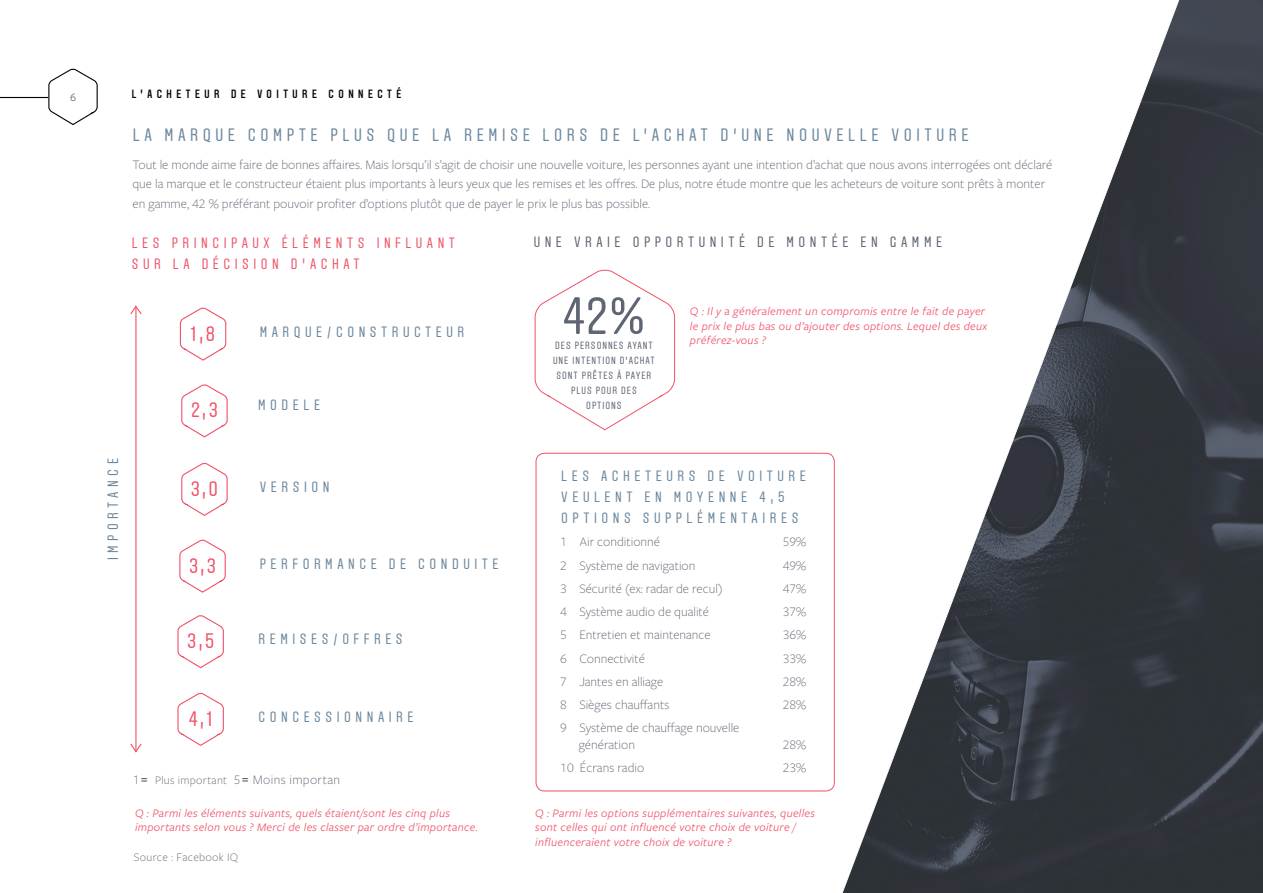
<style>
.page{position:relative;width:1263px;height:893px;background:#fff}
.page>*{position:absolute;margin:0;border:0;box-sizing:border-box;transform-origin:0 0}
.span-title{font:52.5px "Aveny T";color:#5e6673}
.h2-light{font:21px "Aveny T";color:#f05269}
.h2-light-2{font:18px "Aveny T";letter-spacing:.25em;color:#6a879d}
.h2-light-3{font:15px/21px "Aveny T";letter-spacing:.3em;color:#6a879d}
.h2-light-4{font:15px/21px "Aveny T";letter-spacing:.3em;color:#f05469}
.h2-light-5{font:15px "Aveny T";letter-spacing:.3em;color:#5e6673}
.p-dark{font:300 13.5px/19.5px "Freight Sans LF Pro";color:#5e6672}
.p-dark-2{font:300 13.5px "Freight Sans LF Pro";letter-spacing:.025em;color:#5e6672}
.p-dark-3{font:italic 12px/14.4px "Freight Sans LF Pro";letter-spacing:.025em;color:#f05469}
.t1{font:500 12px "Aveny T";letter-spacing:.375em;color:#040503}
.p-dark-4{font:300 12px "Freight Sans LF Pro";letter-spacing:.025em;color:#5e6672}
.t2{font:12px "Freight Sans LF Pro";color:#5e6673}
.span-title-2{font:10.5px/15px "Aveny T";letter-spacing:.09em;color:#5e6673;text-align:center}
.s1{font-family:"Arial";font-weight:400;font-size:12px}
.s2{font-size:12px}
</style>
<div class="page">
<svg style="left:842px;top:0;width:421px;height:893px"></svg>
<svg style="left:48px;top:68px;width:50px;height:57px"></svg>
<hr style="left:0;top:97px;width:48px;height:1px;background:#040503">
<svg style="left:179px;top:307px;width:48px;height:54px"></svg>
<svg style="left:181px;top:384px;width:47px;height:54px"></svg>
<svg style="left:181px;top:463px;width:47px;height:53px"></svg>
<svg style="left:179px;top:539px;width:47px;height:54px"></svg>
<svg style="left:177px;top:615px;width:47px;height:54px"></svg>
<svg style="left:177px;top:693px;width:47px;height:53px"></svg>
<hr style="left:135px;top:308px;width:1px;height:443px;background:#f05269">
<div style="left:536px;top:453px;width:299px;height:338px;border:1px solid #f05469;border-radius:9px"></div>
<svg style="left:535px;top:269px;width:140px;height:161px"></svg>
<svg style="left:130px;top:305px;width:12px;height:11px"></svg>
<svg style="left:130px;top:742px;width:12px;height:11px"></svg>
<p class="t2" style="left:70px;top:89px;width:7px">6</p>
<p class="t1" style="left:132px;top:87px;width:271px">L’ACHETEUR DE VOITURE CONNECTÉ</p>
<p class="h2-light-2" style="left:133px;top:125px;width:837px">LA MARQUE COMPTE PLUS QUE LA REMISE LORS DE L’ACHAT D’UNE NOUVELLE VOITURE</p>
<p class="p-dark" style="left:133px;top:154px;width:921px">Tout le monde aime faire de bonnes affaires. Mais lorsqu’il s’agit de choisir une nouvelle voiture, les personnes ayant une intention d’achat que nous avons interrogées ont déclaré que la marque et le constructeur étaient plus importants à leurs yeux que les remises et les offres. De plus, notre étude montre que les acheteurs de voiture sont prêts à monter en gamme, 42 % préférant pouvoir profiter d’options plutôt que de payer le prix le plus bas possible.</p>
<p class="h2-light-4" style="left:132px;top:233px;width:325px">LES PRINCIPAUX ÉLÉMENTS INFLUANT<br>SUR LA DÉCISION D’ACHAT</p>
<p class="h2-light-5" style="left:534px;top:234px;width:410px">UNE VRAIE OPPORTUNITÉ DE MONTÉE EN GAMME</p>
<p class="h2-light-3" style="left:103px;top:560px;width:104px;rotate:-90deg">IMPORTANCE</p>
<p class="h2-light" style="left:191px;top:322px;width:26px">1,8</p>
<p class="h2-light-3" style="left:260px;top:321px;width:206px">MARQUE/CONSTRUCTEUR</p>
<p class="h2-light" style="left:191px;top:398px;width:28px">2,3</p>
<p class="h2-light-3" style="left:258px;top:394px;width:63px">MODELE</p>
<p class="h2-light" style="left:191px;top:477px;width:29px">3,0</p>
<p class="h2-light-3" style="left:260px;top:476px;width:71px">VERSION</p>
<p class="h2-light" style="left:189px;top:554px;width:29px">3,3</p>
<p class="h2-light-3" style="left:260px;top:553px;width:240px">PERFORMANCE DE CONDUITE</p>
<p class="h2-light" style="left:187px;top:629px;width:29px">3,5</p>
<p class="h2-light-3" style="left:259px;top:629px;width:146px">REMISES/OFFRES</p>
<p class="h2-light" style="left:188px;top:707px;width:26px">4,1</p>
<p class="h2-light-3" style="left:259px;top:706px;width:157px">CONCESSIONNAIRE</p>
<p class="p-dark-2" style="left:133px;top:771px;width:209px">1<span class="s1">=</span> <span class="s2">Plus important</span> 5<span class="s1">=</span> Moins importan</p>
<p class="span-title" style="left:562px;top:287px;width:86px">42%</p>
<p class="span-title-2" style="left:553px;top:353px;width:103px">UNE INTENTION D’ACHAT<br>SONT PRÊTES À PAYER<br>PLUS POUR DES<br>OPTIONS</p>
<p class="span-title-2" style="left:555px;top:338px;width:99px">DES PERSONNES AYANT</p>
<p class="p-dark-3" style="left:690px;top:304px;width:299px">Q : Il y a généralement un compromis entre le fait de payer le prix le plus bas ou d’ajouter des options. Lequel des deux préférez-vous ?</p>
<p class="h2-light-3" style="left:561px;top:466px;width:246px">LES ACHETEURS DE VOITURE<br>VEULENT EN MOYENNE 4,5<br>OPTIONS SUPPLÉMENTAIRES</p>
<p class="p-dark" style="left:560px;top:532px;width:101px">1 Air conditionné</p>
<p class="p-dark" style="left:783px;top:532px;width:25px">59%</p>
<p class="p-dark" style="left:560px;top:555px;width:137px">2 Système de navigation</p>
<p class="p-dark" style="left:783px;top:555px;width:25px">49%</p>
<p class="p-dark" style="left:560px;top:578px;width:164px">3 Sécurité (ex: radar de recul)</p>
<p class="p-dark" style="left:783px;top:578px;width:25px">47%</p>
<p class="p-dark" style="left:560px;top:601px;width:150px">4 Système audio de qualité</p>
<p class="p-dark" style="left:783px;top:601px;width:25px">37%</p>
<p class="p-dark" style="left:560px;top:625px;width:152px">5 Entretien et maintenance</p>
<p class="p-dark" style="left:783px;top:625px;width:25px">36%</p>
<p class="p-dark" style="left:560px;top:648px;width:86px">6 Connectivité</p>
<p class="p-dark" style="left:783px;top:648px;width:25px">33%</p>
<p class="p-dark" style="left:560px;top:671px;width:105px">7 Jantes en alliage</p>
<p class="p-dark" style="left:783px;top:671px;width:25px">28%</p>
<p class="p-dark" style="left:560px;top:694px;width:111px">8 Sièges chauffants</p>
<p class="p-dark" style="left:783px;top:694px;width:25px">28%</p>
<p class="p-dark" style="left:579px;top:719px;width:162px;line-height:16.5px;text-indent:-18px">9 Système de chauffage nouvelle génération</p>
<p class="p-dark" style="left:783px;top:734px;width:25px">28%</p>
<p class="p-dark" style="left:560px;top:757px;width:85px">10 Écrans radio</p>
<p class="p-dark" style="left:783px;top:757px;width:25px">23%</p>
<p class="p-dark-3" style="left:135px;top:805px;width:344px">Q : Parmi les éléments suivants, quels étaient/sont les cinq plus importants selon vous ? Merci de les classer par ordre d’importance.</p>
<p class="p-dark-3" style="left:535px;top:805px;width:281px">Q : Parmi les options supplémentaires suivantes, quelles sont celles qui ont influencé votre choix de voiture / influenceraient votre choix de voiture ?</p>
<p class="p-dark-4" style="left:134px;top:849px;width:106px">Source : Facebook IQ</p>
</div>
